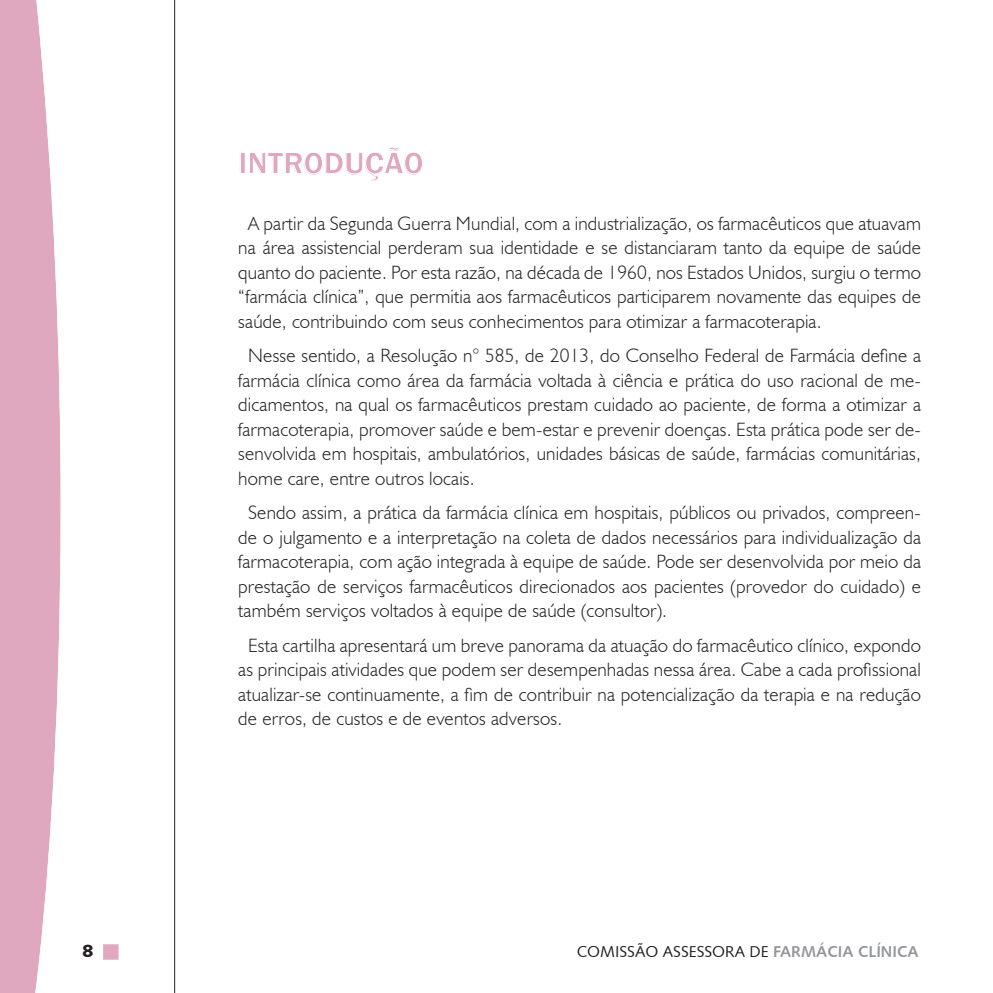
<style>
.page{position:relative;width:993px;height:993px;background:#fff}
.page>*{position:absolute;margin:0;border:0;box-sizing:border-box;transform-origin:0 0}
.t1{font:600 31.5px "Franklin Gothic";color:#e0a8be}
.t2{font:300 19.25px/24.5px "Humanist 521 BT";letter-spacing:.01em;color:#231f20;text-align:justify}
.t3{font:17.5px "Humanist 531 BT Black A";color:#231f20}
.t4{font:15.75px "Humanist 531 BT Roman A";color:#231f20}
.s1{font-family:"Humanist 531 BT Bold A";color:#939598}
</style>
<div class="page">
<hr style="left:174px;top:0;width:1px;height:992px;background:#231f20">
<div style="left:0;top:0;width:35px;height:992px;background:#e0a8be"></div>
<svg style="left:35px;top:0;width:26px;height:992px"></svg>
<svg style="left:103px;top:944px;width:16px;height:16px"></svg>
<h1 class="t1" style="left:238px;top:143px;width:187px">INTRODUÇÃO</h1>
<p class="t2" style="left:238px;top:210px;width:684px;text-indent:10px">A partir da Segunda Guerra Mundial, com a industrialização, os farmacêuticos que atuavam na área assistencial perderam sua identidade e se distanciaram tanto da equipe de saúde quanto do paciente. Por esta razão, na década de 1960, nos Estados Unidos, surgiu o termo “farmácia clínica”, que permitia aos farmacêuticos participarem novamente das equipes de saúde, contribuindo com seus conhecimentos para otimizar a farmacoterapia.</p>
<p class="t2" style="left:238px;top:343px;width:684px;text-indent:10px">Nesse sentido, a Resolução n° 585, de 2013, do Conselho Federal de Farmácia define a farmácia clínica como área da farmácia voltada à ciência e prática do uso racional de me&shy;dicamentos, na qual os farmacêuticos prestam cuidado ao paciente, de forma a otimizar a farmacoterapia, promover saúde e bem-estar e prevenir doenças. Esta prática pode ser de&shy;senvolvida em hospitais, ambulatórios, unidades básicas de saúde, farmácias comunitárias, home care, entre outros locais.</p>
<p class="t2" style="left:238px;top:499px;width:684px;text-indent:10px">Sendo assim, a prática da farmácia clínica em hospitais, públicos ou privados, compreen&shy;de o julgamento e a interpretação na coleta de dados necessários para individualização da farmacoterapia, com ação integrada à equipe de saúde. Pode ser desenvolvida por meio da prestação de serviços farmacêuticos direcionados aos pacientes (provedor do cuidado) e também serviços voltados à equipe de saúde (consultor).</p>
<p class="t2" style="left:238px;top:632px;width:684px;text-indent:10px">Esta cartilha apresentará um breve panorama da atuação do farmacêutico clínico, expondo as principais atividades que podem ser desempenhadas nessa área. Cabe a cada profissional atualizar-se continuamente, a fim de contribuir na potencialização da terapia e na redução de erros, de custos e de eventos adversos.</p>
<p class="t3" style="left:82px;top:939px;width:12px">8</p>
<p class="t4" style="left:576px;top:940px;width:343px">COMISSÃO ASSESSORA DE <span class="s1">FARMÁCIA CLÍNICA</span></p>
</div>
